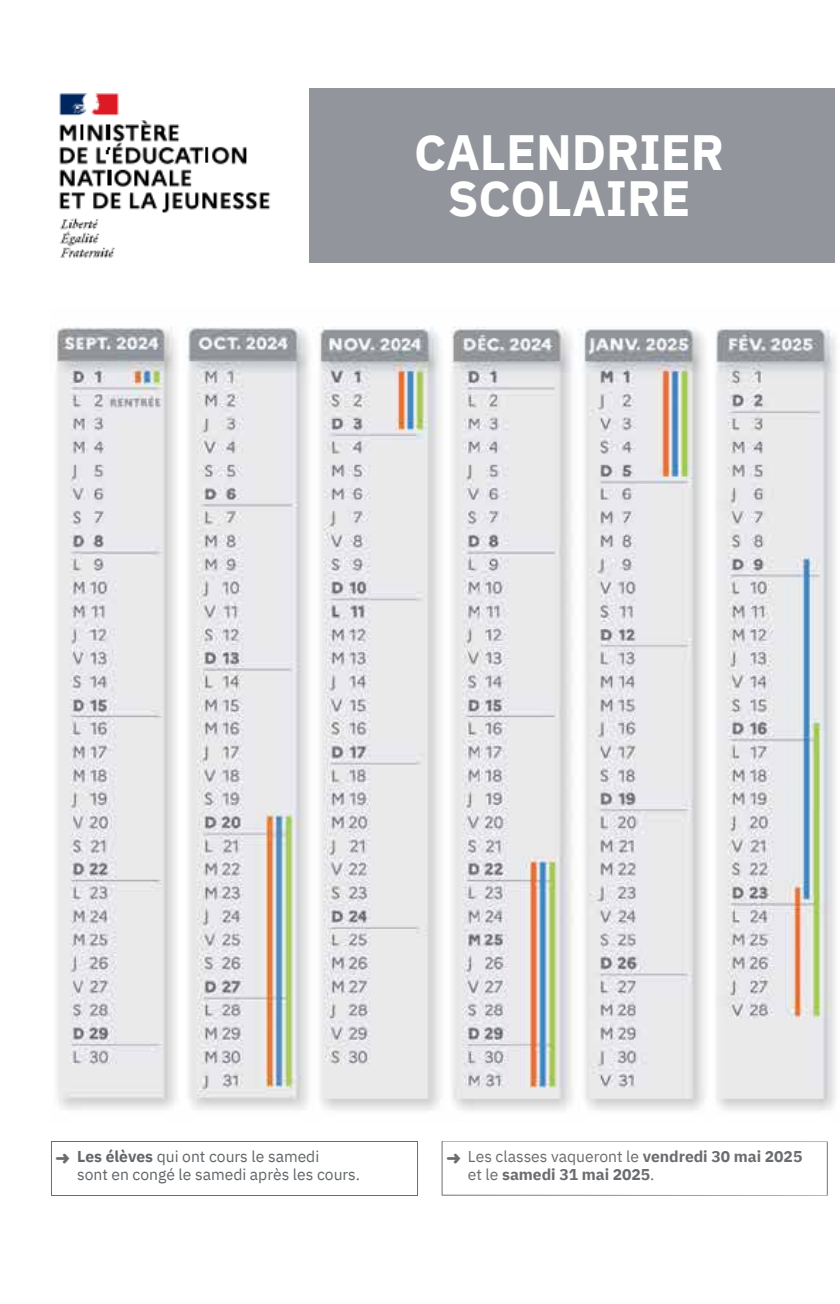
<style>
.page{position:relative;width:840px;height:1304px;background:#fff}
.page>*{position:absolute;margin:0;border:0;box-sizing:border-box;transform-origin:0 0}
.t1{font:700 49.4px/46.4px "IBM Plex Sans";color:#fff;text-align:center}
.t2{font:15.6px/17.6px "IBM Plex Sans";color:#626669}
.t3{font:700 15.6px/17.6px "IBM Plex Sans";color:#6a6c6f}
.t4{font:15.6px "Free Serif";color:#6a6c6f}
.s1{font-weight:700}
.s2{font-weight:400}
</style>
<div class="page">
<img style="left:53px;top:327px;width:783px;height:784px">
<svg style="left:441px;top:1141px;width:386px;height:55px"></svg>
<img style="left:51px;top:1141px;width:367px;height:55px">
<div style="left:309px;top:89px;width:525px;height:174px;background:#92969c"></div>
<img style="left:59px;top:93px;width:212px;height:165px">
<h1 class="t1" style="left:414px;top:125px;width:311px">CALENDRIER<br>SCOLAIRE</h1>
<p class="t2" style="left:77px;top:1147px;width:284px"><span class="s1">Les élèves</span> qui ont cours le samedi<br>sont en congé le samedi après les cours.</p>
<p class="t3" style="left:467px;top:1147px;width:336px"><span class="s2">Les classes vaqueront le</span> vendredi 30 mai 2025 <span class="s2">et le</span> samedi 31 mai 2025<span class="s2">.</span></p>
<p class="t4" style="left:55px;top:1150px;width:16px">➜</p>
<p class="t4" style="left:446px;top:1150px;width:16px">➜</p>
</div>
